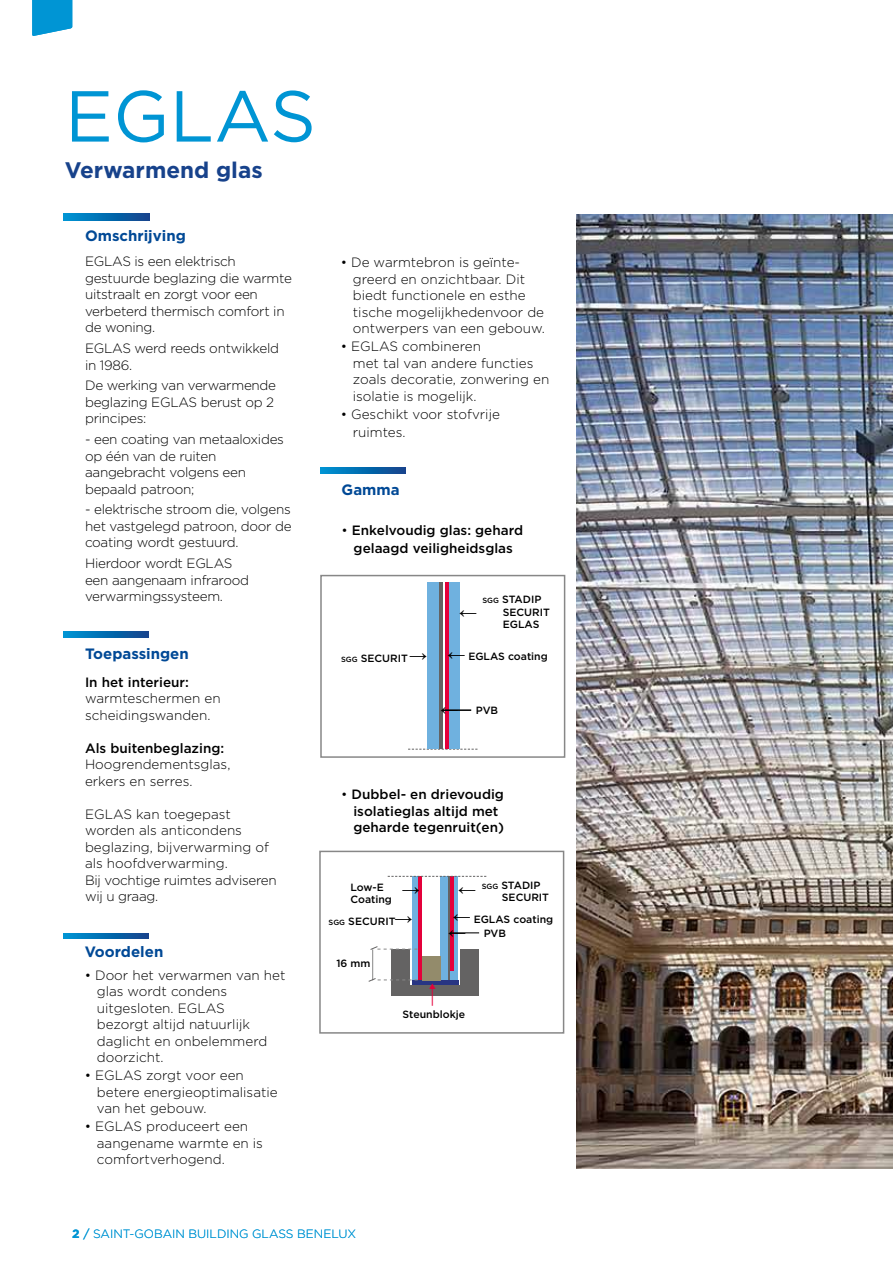
<style>
.page{position:relative;width:893px;height:1263px;background:#fff}
.page>*{position:absolute;margin:0;border:0;box-sizing:border-box;transform-origin:0 0}
.t1{font:72px "Gotham";color:#0095d4}
.t2{font:700 27px "Arial";color:#e4003a}
.t3{font:700 22.5px "Gotham";color:#17428b}
.t4{font:18px "Arial";color:#000}
.t5{font:700 15px "Gotham";color:#004996}
.t6{font:300 13.5px/16.5px "Gotham";letter-spacing:-.005em;color:#000}
.t7{font:500 13.5px/16.5px "Gotham";color:#000;text-align:center}
.t8{font:300 12px "Gotham";color:#0095d4}
.t9{font:500 10.5px/12.6px "Gotham";color:#000}
.s1{font-weight:300}
.s2{font-size:7.5px}
.s3{font-family:"Arial";font-weight:400;font-size:18px}
.s4{font-weight:700}
.s5{font-weight:400}
</style>
<div class="page">
<svg style="left:32px;top:0;width:40px;height:36px"></svg>
<svg style="left:64px;top:214px;width:85px;height:6px"></svg>
<svg style="left:64px;top:631px;width:85px;height:7px"></svg>
<svg style="left:320px;top:467px;width:85px;height:7px"></svg>
<svg style="left:63px;top:933px;width:85px;height:6px"></svg>
<img style="left:576px;top:215px;width:317px;height:953px">
<div style="left:319px;top:851px;width:245px;height:183px;border:2px solid #878787"></div>
<hr style="left:447px;top:876px;width:3px;height:104px;background:#646363">
<svg style="left:450px;top:877px;width:8px;height:103px"></svg>
<div style="left:441px;top:876px;width:7px;height:104px;background:#6fb1df"></div>
<hr style="left:450px;top:876px;width:3px;height:94px;background:#e4003a">
<div style="left:412px;top:876px;width:6px;height:104px;background:#6fb1df"></div>
<hr style="left:418px;top:876px;width:4px;height:104px;background:#e4003a">
<svg style="left:388px;top:876px;width:98px;height:1px"></svg>
<div style="left:412px;top:980px;width:46px;height:6px;background:#283583"></div>
<div style="left:422px;top:956px;width:19px;height:24px;background:#938b6b"></div>
<div style="left:391px;top:949px;width:19px;height:47px;background:#646363"></div>
<div style="left:460px;top:949px;width:19px;height:46px;background:#646363"></div>
<div style="left:391px;top:985px;width:88px;height:11px;background:#646363"></div>
<svg style="left:451px;top:932px;width:28px;height:1px"></svg>
<hr style="left:372px;top:949px;width:1px;height:31px;background:#878787">
<svg style="left:370px;top:946px;width:47px;height:4px"></svg>
<svg style="left:368px;top:977px;width:50px;height:5px"></svg>
<svg style="left:408px;top:749px;width:69px;height:1px"></svg>
<div style="left:320px;top:575px;width:245px;height:183px;border:2px solid #878787"></div>
<div style="left:427px;top:582px;width:11px;height:167px;background:#6fb1df"></div>
<div style="left:448px;top:582px;width:12px;height:167px;background:#6fb1df"></div>
<hr style="left:445px;top:582px;width:3px;height:167px;background:#e4003a">
<hr style="left:440px;top:582px;width:3px;height:167px;background:#646363">
<hr style="left:443px;top:709px;width:28px;height:2px;background:#000">
<h1 class="t1" style="left:65px;top:70px;width:253px">EGLAS</h1>
<h3 class="t3" style="left:65px;top:155px;width:199px">Verwarmend glas</h3>
<p class="t5" style="left:85px;top:226px;width:102px">Omschrijving</p>
<p class="t6" style="left:85px;top:253px;width:208px">EGLAS is een elektrisch gestuurde beglazing die warmte uitstraalt en zorgt voor een verbeterd thermisch comfort in de woning.</p>
<p class="t6" style="left:85px;top:340px;width:196px">EGLAS werd reeds ontwikkeld in 1986.</p>
<p class="t6" style="left:85px;top:377px;width:193px">De werking van verwarmende beglazing EGLAS berust op 2 principes:</p>
<p class="t6" style="left:85px;top:431px;width:200px">- een coating van metaaloxides op één van de ruiten aangebracht volgens een bepaald patroon;</p>
<p class="t6" style="left:85px;top:501px;width:208px;text-align:justify">- elektrische stroom die, volgens het vastgelegd patroon, door de coating wordt gestuurd.</p>
<p class="t6" style="left:85px;top:555px;width:165px">Hierdoor wordt EGLAS een aangenaam infrarood verwarmingssysteem.</p>
<p class="t5" style="left:85px;top:643px;width:105px">Toepassingen</p>
<p class="t7" style="left:85px;top:674px;width:105px">In het interieur:</p>
<p class="t6" style="left:85px;top:690px;width:137px">warmteschermen en scheidingswanden.</p>
<p class="t7" style="left:85px;top:740px;width:141px">Als buitenbeglazing:</p>
<p class="t6" style="left:85px;top:756px;width:147px">Hoogrendementsglas, erkers en serres.</p>
<p class="t6" style="left:85px;top:805px;width:193px">EGLAS kan toegepast worden als anticondens beglazing, bijverwarming of als hoofdverwarming.<br>Bij vochtige ruimtes adviseren wij u graag.</p>
<p class="t5" style="left:85px;top:942px;width:80px">Voordelen</p>
<p class="t6" style="left:97px;top:966px;width:190px;text-indent:-12px">• Door het verwarmen van het glas wordt condens uitgesloten. EGLAS<br>bezorgt altijd natuurlijk daglicht en onbelemmerd doorzicht.</p>
<p class="t6" style="left:97px;top:1067px;width:182px;text-indent:-12px">• EGLAS zorgt voor een betere energieoptimalisatie van het gebouw.</p>
<p class="t6" style="left:97px;top:1118px;width:168px;text-indent:-12px">• EGLAS produceert een aangename warmte en is comfortverhogend.</p>
<p class="t6" style="left:353px;top:254px;width:193px;text-indent:-12px">• De warmtebron is geïnte&shy;greerd en onzichtbaar. Dit biedt functionele en esthe tische mogelijkhedenvoor de ontwerpers van een gebouw.</p>
<p class="t6" style="left:353px;top:338px;width:198px;text-indent:-12px">• EGLAS combineren<br>met tal van andere functies zoals decoratie, zonwering en isolatie is mogelijk.</p>
<p class="t6" style="left:353px;top:404px;width:148px;line-height:18px;text-indent:-12px">• Geschikt voor stofvrije ruimtes.</p>
<p class="t5" style="left:341px;top:479px;width:60px">Gamma</p>
<p class="t7" style="left:341px;top:521px;width:183px;line-height:18px"><span class="s1">•</span> Enkelvoudig glas: gehard gelaagd veiligheidsglas</p>
<p class="t9" style="left:503px;top:593px;width:49px;text-indent:-20px"><span class="s2">SGG</span> STADIP<br>SECURIT<br>EGLAS</p>
<h3 class="t4" style="left:459px;top:600px;width:19px">←</h3>
<p class="t9" style="left:341px;top:650px;width:208px"><sub>SGG</sub> SECURIT<span class="s3">→ ←</span> EGLAS coating</p>
<h3 class="t4" style="left:440px;top:696px;width:19px">←</h3>
<p class="t9" style="left:476px;top:704px;width:24px">PVB</p>
<p class="t7" style="left:353px;top:786px;width:152px;text-align:left;text-indent:-12px"><span class="s1">•</span> Dubbel- en drievoudig isolatieglas altijd met geharde tegenruit(en)</p>
<p class="t9" style="left:350px;top:880px;width:43px">Low-E<br>Coating</p>
<h3 class="t4" style="left:402px;top:876px;width:19px">→</h3>
<h3 class="t4" style="left:458px;top:876px;width:19px">←</h3>
<p class="t9" style="left:502px;top:879px;width:49px;text-indent:-20px"><span class="s2">SGG</span> STADIP<br>SECURIT</p>
<p class="t9" style="left:329px;top:914px;width:85px"><span class="s2">SGG</span> SECURIT<span class="s3">→</span></p>
<p class="t9" style="left:448px;top:912px;width:106px;line-height:14.1px;text-indent:4px"><span class="s3">←</span> EGLAS coating <span class="s3">←</span> PVB</p>
<p class="t9" style="left:336px;top:956px;width:36px">16 mm</p>
<h2 class="t2" style="left:433px;top:973px;width:8px">⁭</h2>
<p class="t9" style="left:403px;top:1008px;width:64px">Steunblokje</p>
<p class="t8" style="left:72px;top:1226px;width:285px"><span class="s4">2</span> <span class="s5">/</span> SAINT-GOBAIN BUILDING GLASS BENELUX</p>
</div>
